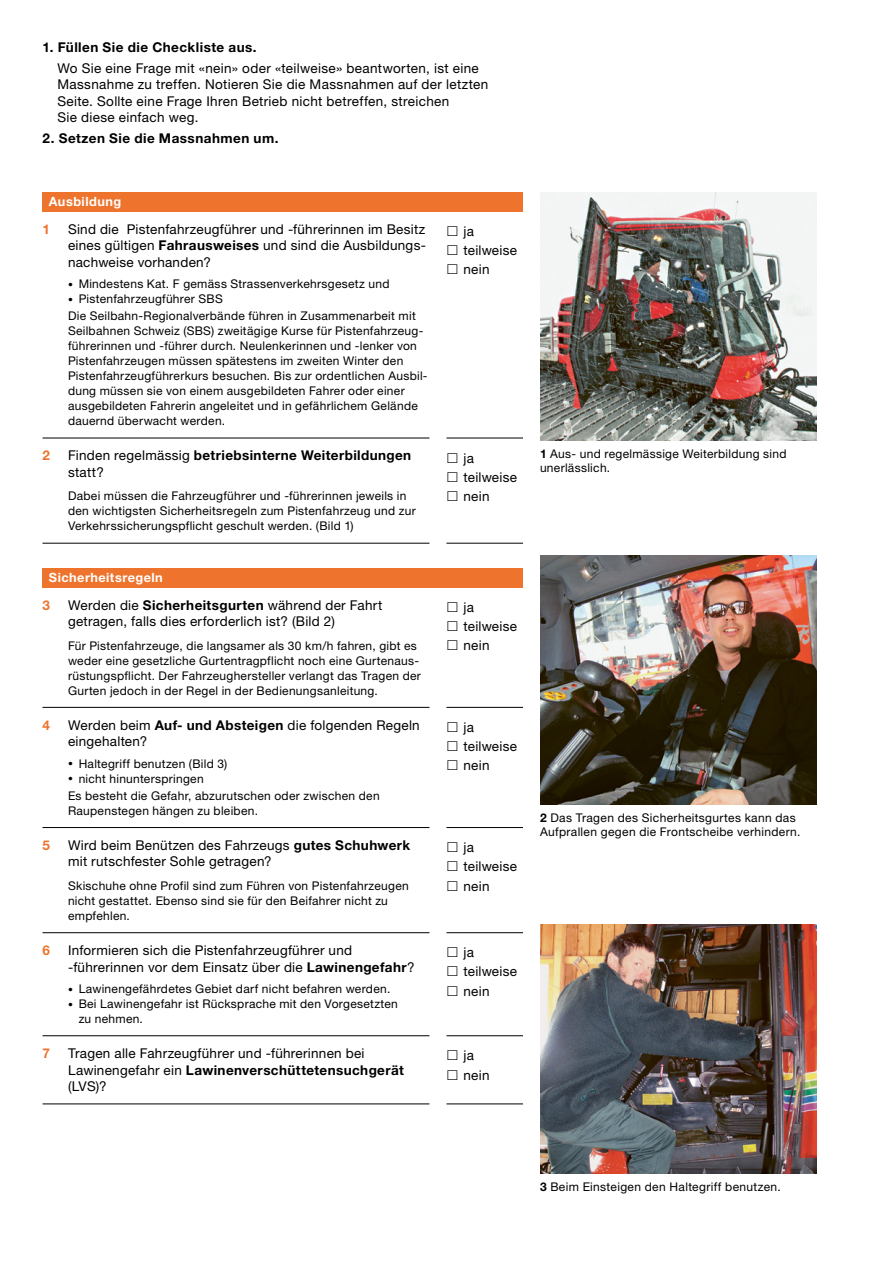
<style>
.page{position:relative;width:893px;height:1263px;background:#fff}
.page>*{position:absolute;margin:0;border:0;box-sizing:border-box;transform-origin:0 0}
.t1{font:13.5px/19.2px "Helvetica Neue LT Std";letter-spacing:.02em;color:#000}
.t2{font:700 13.5px/16.5px "Helvetica Neue LT Std";letter-spacing:.03em;color:#000}
.t3{font:700 13.5px "Helvetica Neue LT Std";color:#ee742d}
.t4{font:700 12.75px "Helvetica Neue LT Std";letter-spacing:.035em;color:#fff}
.t5{font:12px/15px "Helvetica Neue LT Std";letter-spacing:.025em;color:#000}
.s1{font-weight:700}
.s2{font-size:9.75px}
.s3{font-weight:400}
</style>
<div class="page">
<img style="left:540px;top:192px;width:276px;height:249px">
<img style="left:540px;top:556px;width:276px;height:248px">
<img style="left:540px;top:925px;width:276px;height:248px">
<div style="left:43px;top:192px;width:480px;height:19px;background:#ee742d"></div>
<hr style="left:446px;top:438px;width:77px;height:1px;background:#000">
<hr style="left:446px;top:543px;width:77px;height:1px;background:#000">
<hr style="left:43px;top:438px;width:386px;height:1px;background:#000">
<hr style="left:43px;top:543px;width:386px;height:1px;background:#000">
<div style="left:43px;top:568px;width:480px;height:19px;background:#ee742d"></div>
<hr style="left:446px;top:827px;width:77px;height:1px;background:#000">
<hr style="left:446px;top:932px;width:77px;height:1px;background:#000">
<hr style="left:446px;top:1035px;width:77px;height:1px;background:#000">
<hr style="left:446px;top:1103px;width:77px;height:1px;background:#000">
<hr style="left:446px;top:707px;width:77px;height:1px;background:#000">
<hr style="left:43px;top:707px;width:386px;height:1px;background:#000">
<hr style="left:43px;top:827px;width:386px;height:1px;background:#000">
<hr style="left:43px;top:932px;width:386px;height:1px;background:#000">
<hr style="left:43px;top:1035px;width:386px;height:1px;background:#000">
<hr style="left:43px;top:1103px;width:386px;height:1px;background:#000">
<p class="t2" style="left:43px;top:39px;width:216px">1. Füllen Sie die Checkliste aus.</p>
<p class="t1" style="left:57px;top:60px;width:432px;line-height:16.5px">Wo Sie eine Frage mit «nein» oder «teilweise» beantworten, ist eine Massnahme zu treffen. Notieren Sie die Massnahmen auf der letzten Seite. Sollte eine Frage Ihren Betrieb nicht betreffen, streichen<br>Sie diese einfach weg.</p>
<p class="t2" style="left:43px;top:130px;width:237px">2. Setzen Sie die Massnahmen um.</p>
<p class="t4" style="left:49px;top:194px;width:74px">Ausbildung</p>
<p class="t3" style="left:43px;top:221px;width:9px">1</p>
<p class="t1" style="left:68px;top:220px;width:359px;line-height:16.5px;text-align:justify">Sind die Pistenfahrzeugführer und -führerinnen im Besitz eines gültigen <span class="s1">Fahrausweises</span> und sind die Ausbildungs&shy;nachweise vorhanden?</p>
<p class="t5" style="left:68px;top:276px;width:323px"><span class="s2">•</span> Mindestens Kat. F gemäss Strassenverkehrsgesetz und</p>
<p class="t5" style="left:68px;top:290px;width:349px;line-height:17.1px"><span class="s2">•</span> Pistenfahrzeugführer SBS<br>Die Seilbahn-Regionalverbände führen in Zusammenarbeit mit</p>
<p class="t5" style="left:68px;top:323px;width:361px">Seilbahnen Schweiz (SBS) zweitägige Kurse für Pistenfahrzeug&shy;führerinnen und -führer durch. Neulenkerinnen und -lenker von Pistenfahrzeugen müssen spätestens im zweiten Winter den Pistenfahrzeugführerkurs besuchen. Bis zur ordentlichen Ausbil&shy;dung müssen sie von einem ausgebildeten Fahrer oder einer ausgebildeten Fahrerin angeleitet und in gefährlichem Gelände dauernd überwacht werden.</p>
<p class="t3" style="left:43px;top:447px;width:9px">2</p>
<p class="t2" style="left:68px;top:447px;width:345px"><span class="s3">Finden regelmässig</span> betriebsinterne Weiterbildungen <span class="s3">statt?</span></p>
<p class="t5" style="left:68px;top:488px;width:349px">Dabei müssen die Fahrzeugführer und -führerinnen jeweils in den wichtigsten Sicherheitsregeln zum Pistenfahrzeug und zur<br>Verkehrssicherungspflicht geschult werden. (Bild 1)</p>
<p class="t4" style="left:49px;top:570px;width:115px">Sicherheitsregeln</p>
<p class="t3" style="left:43px;top:596px;width:9px">3</p>
<p class="t1" style="left:68px;top:596px;width:316px;line-height:16.5px">Werden die <span class="s1">Sicherheitsgurten</span> während der Fahrt getragen, falls dies erforderlich ist? (Bild 2)</p>
<p class="t5" style="left:68px;top:638px;width:354px">Für Pistenfahrzeuge, die langsamer als 30 km/h fahren, gibt es weder eine gesetzliche Gurtentragpflicht noch eine Gurtenaus&shy;rüstungspflicht. Der Fahrzeughersteller verlangt das Tragen der Gurten jedoch in der Regel in der Bedienungsanleitung.</p>
<p class="t3" style="left:43px;top:717px;width:9px">4</p>
<p class="t1" style="left:68px;top:716px;width:353px;line-height:16.5px">Werden beim <span class="s1">Auf- und Absteigen</span> die folgenden Regeln eingehalten?</p>
<p class="t5" style="left:68px;top:756px;width:161px"><span class="s2">•</span> Haltegriff benutzen (Bild 3)</p>
<p class="t5" style="left:68px;top:770px;width:313px;line-height:17.1px"><span class="s2">•</span> nicht hinunterspringen<br>Es besteht die Gefahr, abzurutschen oder zwischen den</p>
<p class="t5" style="left:68px;top:803px;width:191px">Raupenstegen hängen zu bleiben.</p>
<p class="t3" style="left:43px;top:837px;width:9px">5</p>
<p class="t1" style="left:68px;top:837px;width:344px;line-height:16.5px">Wird beim Benützen des Fahrzeugs <span class="s1">gutes Schuhwerk </span>mit rutschfester Sohle getragen?</p>
<p class="t5" style="left:68px;top:878px;width:342px">Skischuhe ohne Profil sind zum Führen von Pistenfahrzeugen nicht gestattet. Ebenso sind sie für den Beifahrer nicht zu empfehlen.</p>
<p class="t3" style="left:43px;top:942px;width:9px">6</p>
<p class="t1" style="left:68px;top:942px;width:348px;line-height:16.5px">Informieren sich die Pistenfahrzeugführer und -führerinnen vor dem Einsatz über die <span class="s1">Lawinengefahr</span>?</p>
<p class="t5" style="left:68px;top:981px;width:324px"><span class="s2">•</span> Lawinengefährdetes Gebiet darf nicht befahren werden.</p>
<p class="t5" style="left:79px;top:996px;width:321px;text-indent:-11px"><span class="s2">•</span> Bei Lawinengefahr ist Rücksprache mit den Vorgesetzten zu nehmen.</p>
<p class="t1" style="left:463px;top:221px;width:55px">ja teilweise nein</p>
<p class="t1" style="left:463px;top:448px;width:55px">ja teilweise nein</p>
<p class="t1" style="left:463px;top:597px;width:55px">ja teilweise nein</p>
<p class="t1" style="left:463px;top:717px;width:55px">ja teilweise nein</p>
<p class="t1" style="left:463px;top:837px;width:55px">ja teilweise nein</p>
<p class="t1" style="left:463px;top:943px;width:55px">ja teilweise nein</p>
<p class="t3" style="left:43px;top:1045px;width:9px">7</p>
<p class="t1" style="left:68px;top:1045px;width:337px;line-height:16.5px">Tragen alle Fahrzeugführer und -führerinnen bei<br>Lawinengefahr ein <span class="s1">Lawinenverschüttetensuchgerät </span>(LVS)?</p>
<p class="t1" style="left:463px;top:1046px;width:27px">ja nein</p>
<p class="t5" style="left:540px;top:446px;width:248px;line-height:14.4px"><span class="s1">1</span> Aus- und regelmässige Weiterbildung sind unerlässlich.</p>
<p class="t5" style="left:540px;top:810px;width:262px;line-height:14.4px"><span class="s1">2</span> Das Tragen des Sicherheitsgurtes kann das<br>Aufprallen gegen die Frontscheibe verhindern.</p>
<p class="t5" style="left:540px;top:1179px;width:242px"><span class="s1">3</span> Beim Einsteigen den Haltegriff benutzen.</p>
</div>
